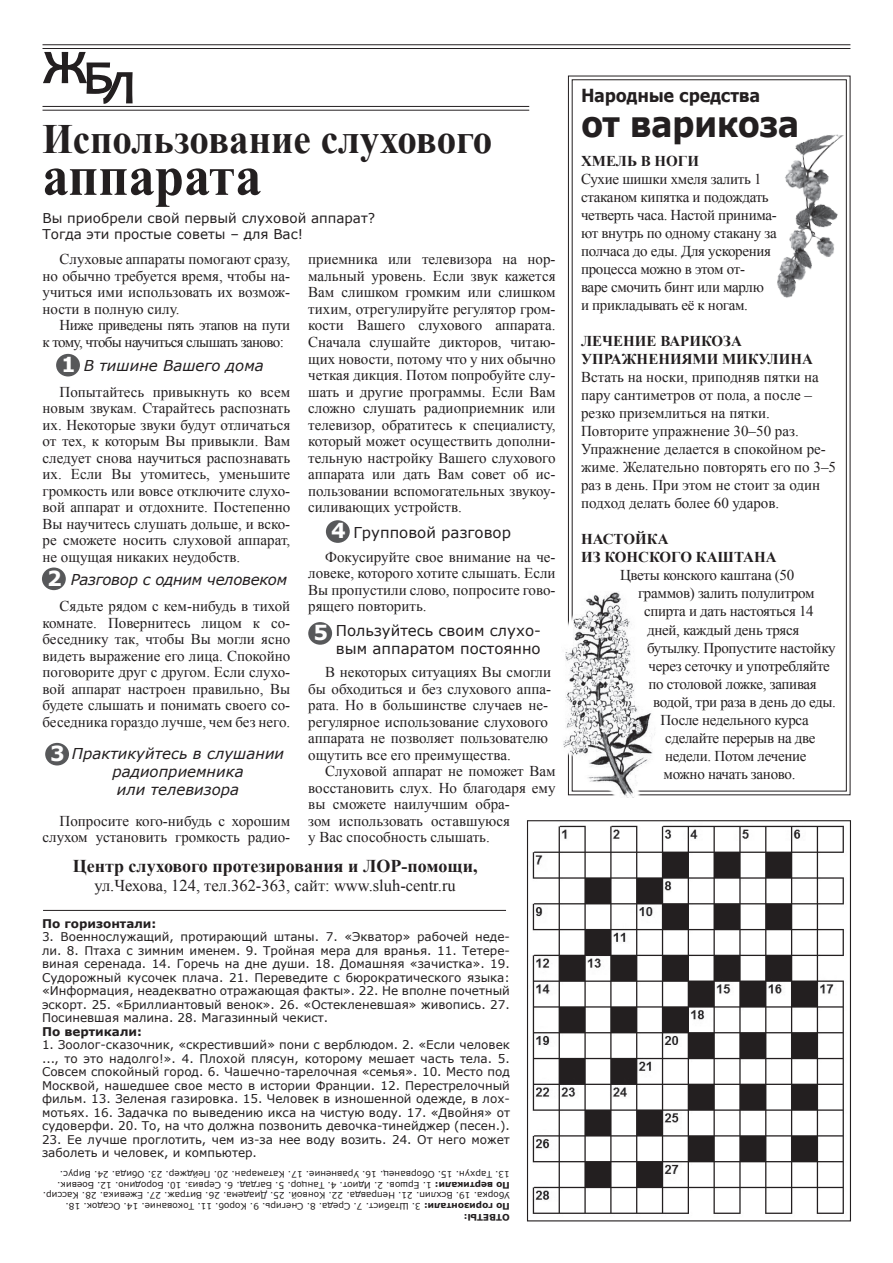
<style>
.page{position:relative;width:893px;height:1263px;background:#fff}
.page>*{position:absolute;margin:0;border:0;box-sizing:border-box;transform-origin:0 0}
.текст{font:700 56.25px "Times New Roman";color:#231f20;scale:.93 1}
.текст-2{font:700 41.7px "Times New Roman";color:#231f20;scale:.93 1}
.t1{font:700 36px "Verdana";letter-spacing:-.02em;color:#231f20;scale:.9 1}
.текст-3{font:700 20.7px "Verdana";color:#fff}
.текст-4{font:700 18px "Times New Roman";color:#231f20}
.t2{font:700 18px "Verdana";letter-spacing:-.02em;color:#231f20;scale:.9 1}
.текст-5{font:16.5px "Times New Roman";color:#231f20}
.текст-6{font:15px/16.5px "Times New Roman";color:#231f20;text-align:justify}
.текст-7{font:15px/18px "Times New Roman";letter-spacing:-.02em;color:#231f20}
.текст-8{font:700 15px "Times New Roman";color:#231f20}
.текст-9{font:italic 15px "Verdana";color:#231f20}
.текст-10{font:15px/16.5px "Times New Roman";letter-spacing:-.04em;color:#231f20}
.текст-11{font:15px/18px "Verdana";color:#231f20}
.текст-12{font:italic 15px "Verdana";letter-spacing:-.02em;color:#231f20}
.подзаголовок{font:13.5px/16.2px "Verdana";color:#231f20}
.текст-13{font:12px/13.5px "Verdana";color:#231f20;text-align:justify}
.текст-14{font:700 12px "Verdana";color:#231f20}
.текст-15{font:9px/10.8px "Verdana";color:#231f20}
.текст-16{font:700 9px "Verdana";color:#231f20}
.s1{font-weight:700}
</style>
<div class="page">
<svg style="left:43px;top:51px;width:90px;height:53px"></svg>
<hr style="left:43px;top:106px;width:486px;height:1px;background:#231f20">
<hr style="left:43px;top:110px;width:486px;height:1px;background:#231f20">
<hr style="left:43px;top:44px;width:807px;height:1px;background:#231f20">
<hr style="left:43px;top:48px;width:807px;height:1px;background:#231f20">
<hr style="left:43px;top:910px;width:463px;height:1px;background:#231f20">
<svg style="left:568px;top:75px;width:283px;height:720px"></svg>
<img style="left:532px;top:825px;width:312px;height:389px">
<div style="left:527px;top:820px;width:324px;height:401px;border:1px solid #231f20"></div>
<img style="left:563px;top:589px;width:96px;height:208px">
<img style="left:760px;top:128px;width:91px;height:182px">
<div style="left:56px;top:354px;width:24px;height:22px;background:#57585a;border-radius:50%"></div>
<div style="left:42px;top:567px;width:24px;height:23px;background:#57585a;border-radius:50%"></div>
<div style="left:45px;top:743px;width:24px;height:22px;background:#57585a;border-radius:50%"></div>
<div style="left:326px;top:520px;width:24px;height:23px;background:#57585a;border-radius:50%"></div>
<div style="left:308px;top:622px;width:24px;height:23px;background:#57585a;border-radius:50%"></div>
<p class="текст-2" style="left:43px;top:110px;width:485px">Использование слухового</p>
<p class="текст" style="left:43px;top:137px;width:237px">аппарата</p>
<p class="подзаголовок" style="left:43px;top:210px;width:334px">Вы приобрели свой первый слуховой аппарат?<br>Тогда эти простые советы – для Вас!</p>
<p class="текст-6" style="left:43px;top:251px;width:249px;text-indent:17px">Слуховые аппараты помогают сразу, но обычно требуется время, чтобы на&shy;учиться ими использовать их возмож&shy;ности в полную силу.</p>
<p class="текст-10" style="left:43px;top:317px;width:249px;text-indent:17px">Ниже приведены пять этапов на пути к тому, чтобы научиться слышать заново:</p>
<p class="текст-6" style="left:43px;top:383px;width:249px;text-indent:17px">Попытайтесь привыкнуть ко всем новым звукам. Старайтесь распознать их. Некоторые звуки будут отличаться от тех, к которым Вы привыкли. Вам следует снова научиться распознавать их. Если Вы утомитесь, уменьшите громкость или вовсе отключите слухо&shy;вой аппарат и отдохните. Постепенно Вы научитесь слушать дольше, и вско&shy;ре сможете носить слуховой аппарат, не ощущая никаких неудобств.</p>
<p class="текст-6" style="left:43px;top:597px;width:249px;text-indent:17px">Сядьте рядом с кем-нибудь в тихой комнате. Повернитесь лицом к со&shy;беседнику так, чтобы Вы могли ясно видеть выражение его лица. Спокойно поговорите друг с другом. Если слухо&shy;вой аппарат настроен правильно, Вы будете слышать и понимать своего со&shy;беседника гораздо лучше, чем без него.</p>
<p class="текст-3" style="left:61px;top:350px;width:16px">1</p>
<p class="текст-9" style="left:84px;top:355px;width:181px">В тишине Вашего дома</p>
<p class="текст-3" style="left:47px;top:564px;width:16px">2</p>
<p class="текст-12" style="left:71px;top:569px;width:218px">Разговор с одним человеком</p>
<p class="текст-3" style="left:50px;top:739px;width:16px">3</p>
<p class="текст-9" style="left:72px;top:744px;width:214px">Практикуйтесь в слушании</p>
<p class="текст-9" style="left:112px;top:762px;width:133px">радиоприемника</p>
<p class="текст-9" style="left:117px;top:780px;width:124px">или телевизора</p>
<p class="текст-6" style="left:43px;top:812px;width:249px;text-align:right">Попросите кого-нибудь с хорошим слухом установить громкость радио-</p>
<p class="текст-6" style="left:308px;top:251px;width:249px">приемника или телевизора на нор&shy;мальный уровень. Если звук кажется Вам слишком громким или слишком тихим, отрегулируйте регулятор гром&shy;кости Вашего слухового аппарата.<br>Сначала слушайте дикторов, читаю&shy;щих новости, потому что у них обычно четкая дикция. Потом попробуйте слу&shy;шать и другие программы. Если Вам сложно слушать радиоприемник или телевизор, обратитесь к специалисту, который может осуществить дополни&shy;тельную настройку Вашего слухового аппарата или дать Вам совет об ис&shy;пользовании вспомогательных звукоу&shy;силивающих устройств.</p>
<p class="текст-6" style="left:308px;top:548px;width:249px;text-indent:17px">Фокусируйте свое внимание на че&shy;ловеке, которого хотите слышать. Если Вы пропустили слово, попросите гово&shy;рящего повторить.</p>
<p class="текст-3" style="left:331px;top:516px;width:16px">4</p>
<p class="текст-11" style="left:353px;top:523px;width:159px">Групповой разговор</p>
<p class="текст-3" style="left:313px;top:618px;width:16px">5</p>
<p class="текст-11" style="left:336px;top:621px;width:207px">Пользуйтесь своим слухо&shy;вым аппаратом постоянно</p>
<p class="текст-6" style="left:308px;top:663px;width:244px;text-align:left;text-indent:17px">В некоторых ситуациях Вы смогли бы обходиться и без слухового аппа&shy;рата. Но в большинстве случаев не&shy;регулярное использование слухового аппарата не позволяет пользователю ощутить все его преимущества.</p>
<p class="текст-6" style="left:308px;top:762px;width:249px;text-align:left;text-indent:17px">Слуховой аппарат не поможет Вам восстановить слух. Но благодаря ему вы сможете наилучшим обра-<br>зом использовать оставшуюся<br>у Вас способность слышать.</p>
<p class="текст-4" style="left:73px;top:853px;width:406px">Центр слухового протезирования и ЛОР-помощи,</p>
<p class="текст-5" style="left:95px;top:875px;width:363px">ул.Чехова, 124, тел.362-363, сайт: www.sluh-centr.ru</p>
<p class="текст-14" style="left:42px;top:915px;width:116px">По горизонтали:</p>
<p class="текст-13" style="left:42px;top:930px;width:469px">3. Военнослужащий, протирающий штаны. 7. «Экватор» рабочей неде&shy;ли. 8. Птаха с зимним именем. 9. Тройная мера для вранья. 11. Тетере&shy;виная серенада. 14. Горечь на дне души. 18. Домашняя «зачистка». 19.<br>Судорожный кусочек плача. 21. Переведите с бюрократического языка: «Информация, неадекватно отражающая факты». 22. Не вполне почетный эскорт. 25. «Бриллиантовый венок». 26. «Остекленевшая» живопись. 27.<br>Посиневшая малина. 28. Магазинный чекист.</p>
<p class="текст-14" style="left:42px;top:1023px;width:101px">По вертикали:</p>
<p class="текст-13" style="left:42px;top:1038px;width:469px">1. Зоолог-сказочник, «скрестивший» пони с верблюдом. 2. «Если человек ..., то это надолго!». 4. Плохой плясун, которому мешает часть тела. 5.<br>Совсем спокойный город. 6. Чашечно-тарелочная «семья». 10. Место под Москвой, нашедшее свое место в истории Франции. 12. Перестрелочный фильм. 13. Зеленая газировка. 15. Человек в изношенной одежде, в лох&shy;мотьях. 16. Задачка по выведению икса на чистую воду. 17. «Двойня» от судоверфи. 20. То, на что должна позвонить девочка-тинейджер (песен.).</p>
<p class="текст-13" style="left:42px;top:1132px;width:469px">23. Ее лучше проглотить, чем из-за нее воду возить. 24. От него может заболеть и человек, и компьютер.</p>
<p class="текст-15" style="left:510px;top:1179px;width:451px;rotate:-180deg">13. Тархун. 15. Оборванец. 16. Уравнение. 17. Катамаран. 20. Пейджер. 23. Обида. 24. Вирус.</p>
<p class="текст-15" style="left:510px;top:1190px;width:454px;rotate:-180deg"><span class="s1">По вертикали:</span> 1. Ершов. 2. Идиот. 4. Танцор. 5. Багдад. 6. Сервиз. 10. Бородино. 12. Боевик.</p>
<p class="текст-15" style="left:510px;top:1212px;width:468px;rotate:-180deg"><span class="s1">По горизонтали:</span> 3. Штабист. 7. Среда. 8. Снегирь. 9. Короб. 11. Токование. 14. Осадок. 18.<br>Уборка. 19. Всхлип. 21. Неправда. 22. Конвой. 25. Диадема. 26. Витраж. 27. Ежевика. 28. Кассир.</p>
<p class="текст-16" style="left:510px;top:1224px;width:48px;rotate:-180deg">ОТВЕТЫ:</p>
<p class="t2" style="left:581px;top:83px;width:200px">Народные средства</p>
<p class="t1" style="left:581px;top:98px;width:244px">от варикоза</p>
<p class="текст-8" style="left:581px;top:151px;width:119px">ХМЕЛЬ В НОГИ</p>
<p class="текст-7" style="left:581px;top:170px;width:197px">Сухие шишки хмеля залить 1 стаканом кипятка и подождать четверть часа. Настой принима&shy;ют внутрь по одному стакану за полчаса до еды. Для ускорения процесса можно в этом от-<br>варе смочить бинт или марлю<br>и прикладывать её к ногам.</p>
<p class="текст-8" style="left:581px;top:331px;width:162px">ЛЕЧЕНИЕ ВАРИКОЗА</p>
<p class="текст-8" style="left:581px;top:349px;width:233px">УПРАЖНЕНИЯМИ МИКУЛИНА</p>
<p class="текст-6" style="left:581px;top:368px;width:239px;line-height:18px;text-align:left">Встать на носки, приподняв пятки на пару сантиметров от пола, а после – резко приземлиться на пятки.</p>
<p class="текст-6" style="left:581px;top:422px;width:256px;line-height:18px;text-align:left">Повторите упражнение 30–50 раз.<br>Упражнение делается в спокойном ре&shy;жиме. Желательно повторять его по 3–5 раз в день. При этом не стоит за один подход делать более 60 ударов.</p>
<p class="текст-8" style="left:581px;top:529px;width:89px">НАСТОЙКА</p>
<p class="текст-8" style="left:581px;top:547px;width:197px">ИЗ КОНСКОГО КАШТАНА</p>
<p class="текст-7" style="left:620px;top:566px;width:176px">Цветы конского каштана (50</p>
<p class="текст-7" style="left:638px;top:584px;width:178px">граммов) залить полулитром</p>
<p class="текст-7" style="left:644px;top:602px;width:171px">спирта и дать настояться 14</p>
<p class="текст-7" style="left:647px;top:620px;width:154px">дней, каждый день тряся</p>
<p class="текст-7" style="left:647px;top:638px;width:190px">бутылку. Пропустите настойку</p>
<p class="текст-7" style="left:649px;top:656px;width:183px">через сеточку и употребляйте</p>
<p class="текст-7" style="left:649px;top:674px;width:170px">по столовой ложке, запивая</p>
<p class="текст-7" style="left:653px;top:692px;width:184px">водой, три раза в день до еды.</p>
<p class="текст-7" style="left:661px;top:710px;width:150px">После недельного курса</p>
<p class="текст-7" style="left:665px;top:728px;width:152px">сделайте перерыв на две</p>
<p class="текст-7" style="left:665px;top:746px;width:143px">недели. Потом лечение</p>
<p class="текст-7" style="left:664px;top:764px;width:133px">можно начать заново.</p>
</div>
